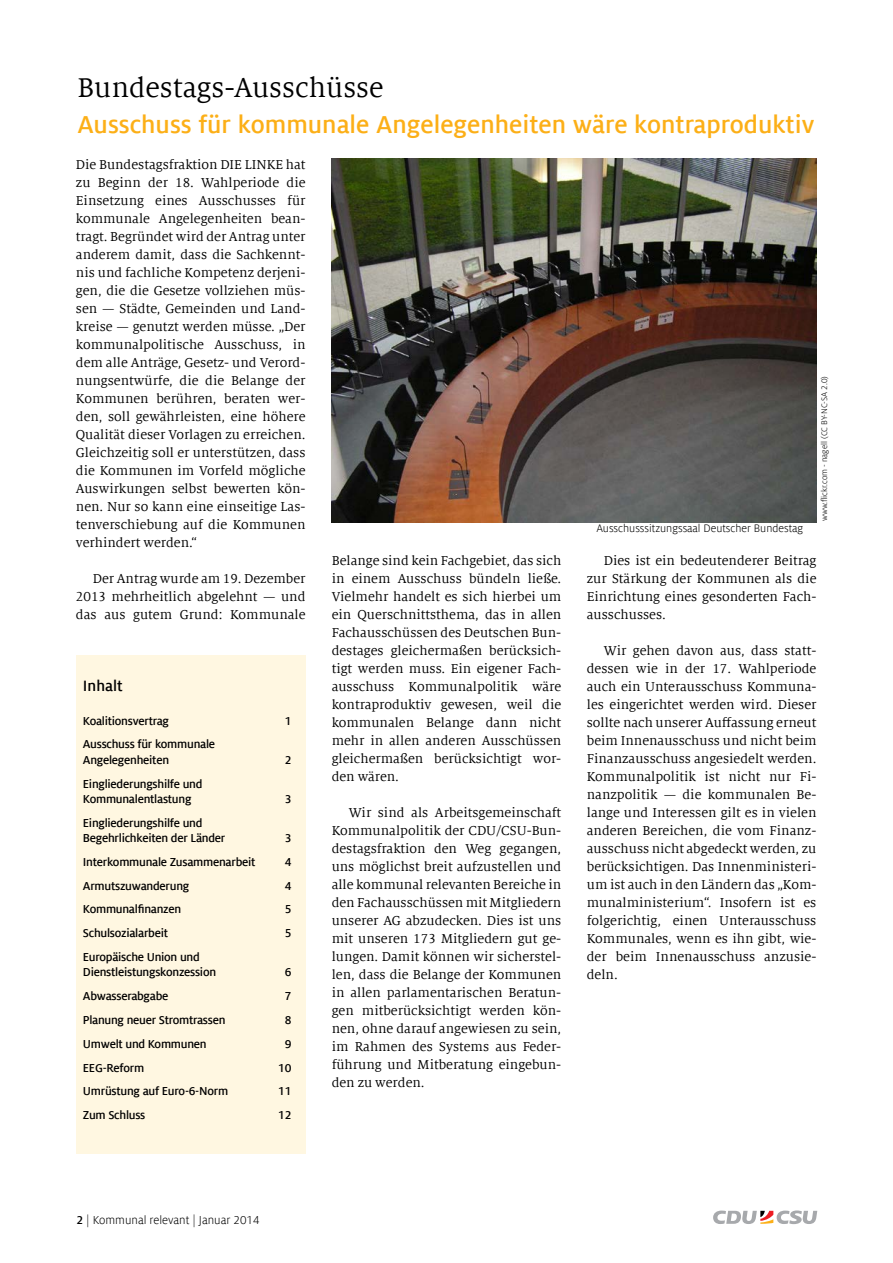
<style>
.page{position:relative;width:893px;height:1263px;background:#fff}
.page>*{position:absolute;margin:0;border:0;box-sizing:border-box;transform-origin:0 0}
.t1{font:30px "Milo Serif Offc";color:#000}
.t2{font:700 27px "Milo Sans Offc";color:#fcaf17}
.t3{font:700 16.5px "Milo Sans Offc";color:#000}
.t4{font:14.25px/18px "Milo Serif Offc";color:#000;text-align:justify}
.t5{font:700 12.75px/15.3px "Milo Sans Offc";letter-spacing:-.02em;color:#000}
.t6{font:12.75px "Milo Sans Offc";color:#000}
.t7{font:12px "Milo Sans Offc";color:#000}
.t8{font:9px "Milo Sans Offc";color:#000}
.s1{font-weight:700}
</style>
<div class="page">
<svg style="left:713px;top:1210px;width:104px;height:14px"></svg>
<div style="left:77px;top:655px;width:229px;height:499px;background:#fff7e1"></div>
<img style="left:332px;top:158px;width:484px;height:364px">
<h1 class="t1" style="left:77px;top:72px;width:308px">Bundestags-Ausschüsse</h1>
<h2 class="t2" style="left:77px;top:110px;width:738px">Ausschuss für kommunale Angelegenheiten wäre kontraproduktiv</h2>
<p class="t4" style="left:76px;top:156px;width:231px">Die Bundestagsfraktion DIE LINKE hat zu Beginn der 18. Wahlperiode die Einsetzung eines Ausschusses für kommunale Angelegenheiten bean&shy;tragt. Begründet wird der Antrag unter anderem damit, dass die Sachkennt&shy;nis und fachliche Kompetenz derjeni&shy;gen, die die Gesetze vollziehen müs&shy;sen — Städte, Gemeinden und Land&shy;kreise — genutzt werden müsse. „Der kommunalpolitische Ausschuss, in dem alle Anträge, Gesetz- und Verord&shy;nungsentwürfe, die die Belange der Kommunen berühren, beraten wer&shy;den, soll gewährleisten, eine höhere Qualität dieser Vorlagen zu erreichen.<br>Gleichzeitig soll er unterstützen, dass die Kommunen im Vorfeld mögliche Auswirkungen selbst bewerten kön&shy;nen. Nur so kann eine einseitige Las&shy;tenverschiebung auf die Kommunen verhindert werden.“</p>
<p class="t4" style="left:76px;top:570px;width:231px;text-indent:17px">Der Antrag wurde am 19. Dezember 2013 mehrheitlich abgelehnt — und das aus gutem Grund: Kommunale</p>
<p class="t8" style="left:820px;top:521px;width:147px;rotate:-90deg">www.flickr.com - nagell (CC BY-NC-SA 2.0)</p>
<p class="t7" style="left:596px;top:522px;width:208px">Ausschusssitzungssaal Deutscher Bundestag</p>
<p class="t4" style="left:587px;top:552px;width:231px;text-indent:17px">Dies ist ein bedeutenderer Beitrag zur Stärkung der Kommunen als die Einrichtung eines gesonderten Fach&shy;ausschusses.</p>
<p class="t4" style="left:587px;top:642px;width:231px;text-indent:17px">Wir gehen davon aus, dass statt&shy;dessen wie in der 17. Wahlperiode auch ein Unterausschuss Kommuna&shy;les eingerichtet werden wird. Dieser sollte nach unserer Auffassung erneut beim Innenausschuss und nicht beim Finanzausschuss angesiedelt werden.<br>Kommunalpolitik ist nicht nur Fi&shy;nanzpolitik — die kommunalen Be&shy;lange und Interessen gilt es in vielen anderen Bereichen, die vom Finanz&shy;ausschuss nicht abgedeckt werden, zu berücksichtigen. Das Innenministeri&shy;um ist auch in den Ländern das „Kom&shy;munalministerium“. Insofern ist es folgerichtig, einen Unterausschuss Kommunales, wenn es ihn gibt, wie&shy;der beim Innenausschuss anzusie&shy;deln.</p>
<p class="t4" style="left:332px;top:552px;width:231px">Belange sind kein Fachgebiet, das sich in einem Ausschuss bündeln ließe.<br>Vielmehr handelt es sich hierbei um ein Querschnittsthema, das in allen Fachausschüssen des Deutschen Bun&shy;destages gleichermaßen berücksich&shy;tigt werden muss. Ein eigener Fach&shy;ausschuss Kommunalpolitik wäre kontraproduktiv gewesen, weil die kommunalen Belange dann nicht mehr in allen anderen Ausschüssen gleichermaßen berücksichtigt wor&shy;den wären.</p>
<p class="t4" style="left:332px;top:804px;width:231px;text-indent:17px">Wir sind als Arbeitsgemeinschaft Kommunalpolitik der CDU/CSU-Bun&shy;destagsfraktion den Weg gegangen, uns möglichst breit aufzustellen und alle kommunal relevanten Bereiche in den Fachausschüssen mit Mitgliedern unserer AG abzudecken. Dies ist uns mit unseren 173 Mitgliedern gut ge&shy;lungen. Damit können wir sicherstel&shy;len, dass die Belange der Kommunen in allen parlamentarischen Beratun&shy;gen mitberücksichtigt werden kön&shy;nen, ohne darauf angewiesen zu sein, im Rahmen des Systems aus Feder&shy;führung und Mitberatung eingebun&shy;den zu werden.</p>
<p class="t3" style="left:83px;top:677px;width:41px">Inhalt</p>
<p class="t5" style="left:83px;top:713px;width:88px">Koalitionsvertrag</p>
<p class="t5" style="left:285px;top:713px;width:8px">1</p>
<p class="t5" style="left:83px;top:737px;width:134px">Ausschuss für kommunale<br>Angelegenheiten</p>
<p class="t5" style="left:285px;top:752px;width:8px">2</p>
<p class="t5" style="left:83px;top:776px;width:121px">Eingliederungshilfe und<br>Kommunalentlastung</p>
<p class="t5" style="left:285px;top:791px;width:8px">3</p>
<p class="t5" style="left:83px;top:815px;width:144px">Eingliederungshilfe und<br>Begehrlichkeiten der Länder</p>
<p class="t5" style="left:285px;top:830px;width:8px">3</p>
<p class="t5" style="left:83px;top:854px;width:174px">Interkommunale Zusammenarbeit</p>
<p class="t5" style="left:285px;top:854px;width:8px">4</p>
<p class="t5" style="left:83px;top:878px;width:108px">Armutszuwanderung</p>
<p class="t5" style="left:285px;top:878px;width:8px">4</p>
<p class="t5" style="left:83px;top:902px;width:100px">Kommunalfinanzen</p>
<p class="t5" style="left:285px;top:902px;width:8px">5</p>
<p class="t5" style="left:83px;top:925px;width:87px">Schulsozialarbeit</p>
<p class="t5" style="left:285px;top:925px;width:8px">5</p>
<p class="t5" style="left:83px;top:949px;width:135px">Europäische Union und<br>Dienstleistungskonzession</p>
<p class="t5" style="left:285px;top:965px;width:8px">6</p>
<p class="t5" style="left:83px;top:988px;width:87px">Abwasserabgabe</p>
<p class="t5" style="left:285px;top:988px;width:8px">7</p>
<p class="t5" style="left:83px;top:1012px;width:144px">Planung neuer Stromtrassen</p>
<p class="t5" style="left:285px;top:1012px;width:8px">8</p>
<p class="t5" style="left:83px;top:1036px;width:125px">Umwelt und Kommunen</p>
<p class="t5" style="left:285px;top:1036px;width:8px">9</p>
<p class="t5" style="left:83px;top:1060px;width:63px">EEG-Reform</p>
<p class="t5" style="left:278px;top:1060px;width:15px">10</p>
<p class="t5" style="left:83px;top:1084px;width:147px">Umrüstung auf Euro-6-Norm</p>
<p class="t5" style="left:278px;top:1084px;width:15px">11</p>
<p class="t5" style="left:83px;top:1107px;width:64px">Zum Schluss</p>
<p class="t5" style="left:278px;top:1107px;width:15px">12</p>
<p class="t6" style="left:77px;top:1213px;width:185px"><span class="s1">2</span> | Kommunal relevant | Januar 2014</p>
</div>
